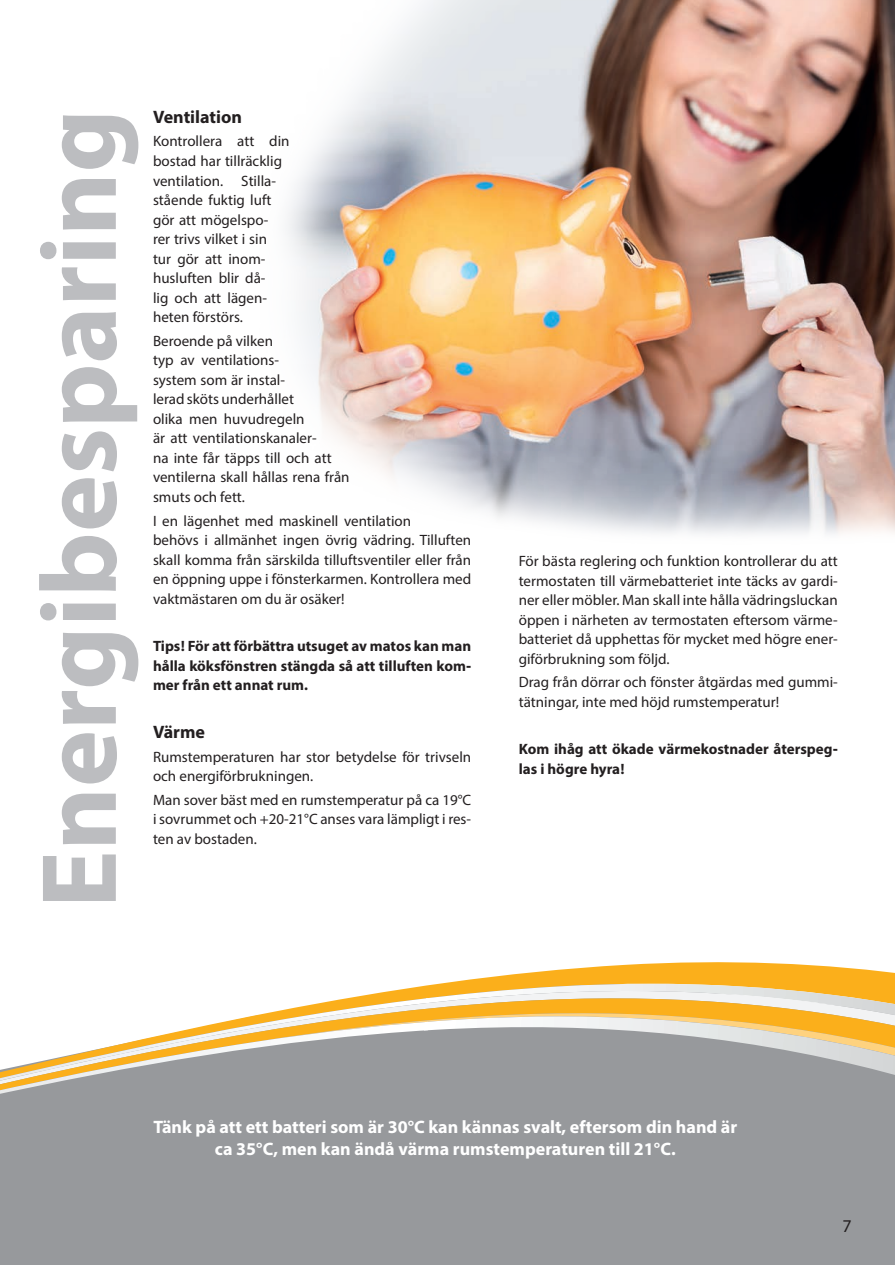
<style>
.page{position:relative;width:895px;height:1265px;background:#fff}
.page>*{position:absolute;margin:0;border:0;box-sizing:border-box;transform-origin:0 0}
.t1{font:700 108px "Myriad Hebrew";color:#bcbdc0}
.t2{font:700 18px/21.6px "Myriad Pro";color:#fff;text-align:center}
.t3{font:700 18px "Myriad Hebrew";color:#231f20}
.t4{font:18px "Myriad Pro";color:#231f20}
.t5{font:15px/19.5px "Myriad Pro";color:#231f20}
.t6{font:700 15px/19.5px "Myriad Hebrew";color:#231f20;text-align:justify}
</style>
<div class="page">
<img style="left:286px;top:0;width:608px;height:534px">
<svg style="left:445px;top:962px;width:449px;height:21px;fill:#fbaf1b"></svg>
<svg style="left:423px;top:983px;width:471px;height:3px"></svg>
<svg style="left:378px;top:986px;width:516px;height:7px"></svg>
<svg style="left:0;top:993px;width:894px;height:271px;background:#9fa09f"></svg>
<svg style="left:255px;top:1007px;width:639px;height:9px"></svg>
<svg style="left:0;top:1016px;width:894px;height:82px"></svg>
<h1 class="t1" style="left:19px;top:908px;width:800px;rotate:-90deg">Energibesparing</h1>
<p class="t3" style="left:153px;top:106px;width:90px">Ventilation</p>
<p class="t5" style="left:153px;top:131px;width:138px">Kontrollera att din bostad har tillräcklig ventilation. Stilla&shy;stående fuktig luft gör att mögelspo-<br>rer trivs vilket i sin<br>tur gör att inom&shy;husluften blir då-<br>lig och att lägen&shy;heten förstörs.</p>
<p class="t5" style="left:153px;top:331px;width:198px">Beroende på vilken<br>typ av ventilations-<br>system som är instal-<br>lerad sköts underhållet<br>olika men huvudregeln<br>är att ventilationskanaler-<br>na inte får täpps till och att ventilerna skall hållas rena från smuts och fett.</p>
<p class="t5" style="left:153px;top:510px;width:320px">I en lägenhet med maskinell ventilation<br>behövs i allmänhet ingen övrig vädring. Tilluften skall komma från särskilda tilluftsventiler eller från en öppning uppe i fönsterkarmen. Kontrollera med vaktmästaren om du är osäker!</p>
<p class="t6" style="left:153px;top:637px;width:319px">Tips! För att förbättra utsuget av matos kan man hålla köksfönstren stängda så att tilluften kom&shy;mer från ett annat rum.</p>
<p class="t3" style="left:153px;top:721px;width:54px">Värme</p>
<p class="t5" style="left:153px;top:746px;width:319px">Rumstemperaturen har stor betydelse för trivseln och energiförbrukningen.</p>
<p class="t5" style="left:153px;top:789px;width:320px;text-align:justify">Man sover bäst med en rumstemperatur på ca 19°C i sovrummet och +20-21°C anses vara lämpligt i res&shy;ten av bostaden.</p>
<p class="t5" style="left:518px;top:551px;width:320px;text-align:justify">För bästa reglering och funktion kontrollerar du att termostaten till värmebatteriet inte täcks av gardi&shy;ner eller möbler. Man skall inte hålla vädringsluckan öppen i närheten av termostaten eftersom värme&shy;batteriet då upphettas för mycket med högre ener&shy;giförbrukning som följd.</p>
<p class="t5" style="left:518px;top:672px;width:320px">Drag från dörrar och fönster åtgärdas med gummi&shy;tätningar, inte med höjd rumstemperatur!</p>
<p class="t6" style="left:518px;top:740px;width:320px">Kom ihåg att ökade värmekostnader återspeg&shy;las i högre hyra!</p>
<p class="t2" style="left:153px;top:1115px;width:585px">Tänk på att ett batteri som är 30°C kan kännas svalt, eftersom din hand är ca 35°C, men kan ändå värma rumstemperaturen till 21°C.</p>
<p class="t4" style="left:842px;top:1214px;width:11px">7</p>
</div>
